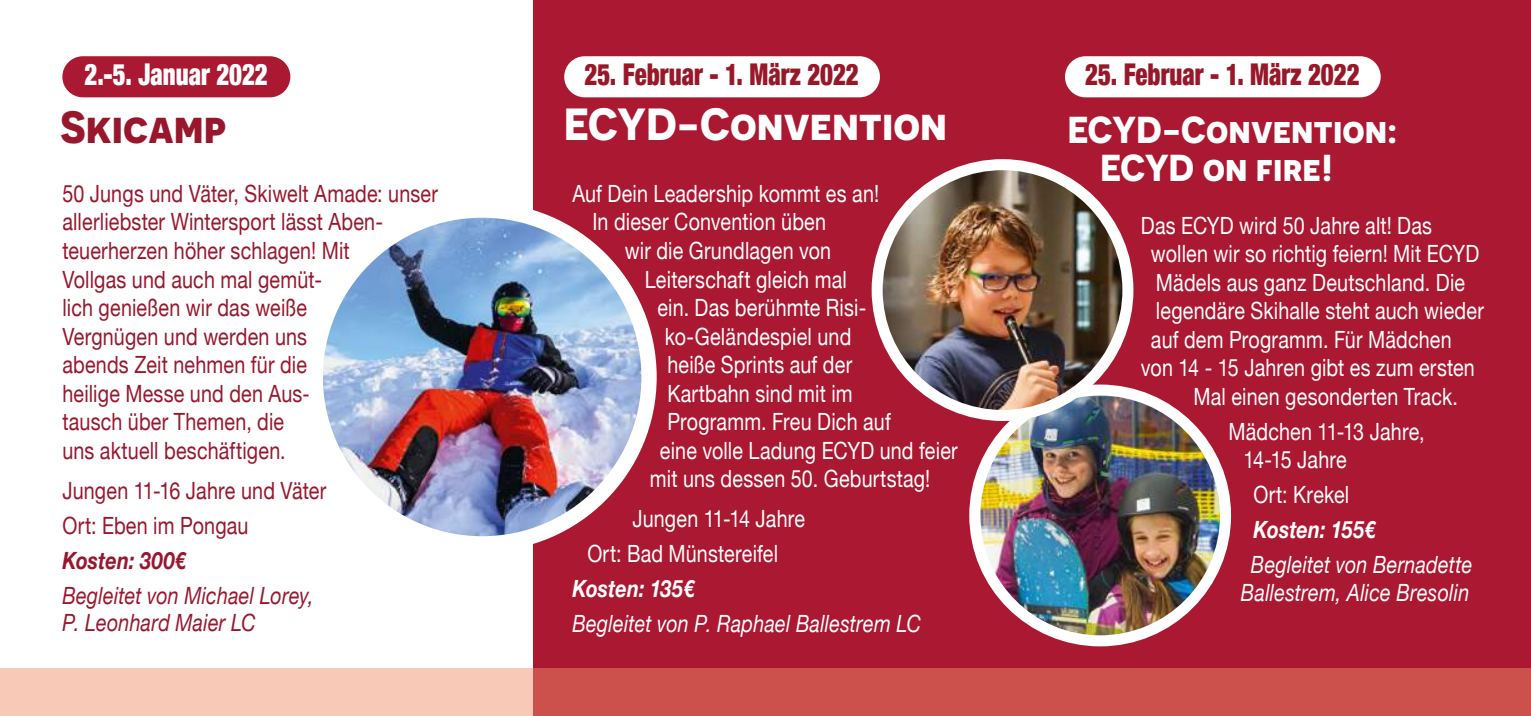
<style>
.page{position:relative;width:1531px;height:716px;background:#fff}
.page>*{position:absolute;margin:0;border:0;box-sizing:border-box;transform-origin:0 0}
.t1{font:700 45px "Novecentosans";color:#fff}
.t2{font:700 45px "Novecentosans";color:#98172d}
.t3{font:700 37.5px/37.5px "Novecentosans";color:#fff}
.t4{font:900 condensed 30px "Helvetica Neue";color:#981829;scale:.83 1}
.t5{font:900 condensed 30px "Helvetica Neue";color:#fff;scale:.83 1}
.t6{font:23.75px/28.5px "Helvetica Neue";letter-spacing:.01em;color:#fff;scale:.83 1}
.t7{font:23.75px/28.5px "Helvetica Neue";letter-spacing:.01em;color:#98172e;scale:.83 1}
.t8{font:italic 23.75px/27.5px "Helvetica Neue";letter-spacing:.01em;color:#fff;text-align:center;scale:.83 1}
.t9{font:italic 23.75px/27.5px "Helvetica Neue";letter-spacing:.01em;color:#98172e;scale:.83 1}
.t10{font:italic 700 23.75px "Helvetica Neue";letter-spacing:.005em;color:#fff;scale:.83 1}
.t11{font:italic 700 23.75px "Helvetica Neue";letter-spacing:.01em;color:#98172e;scale:.83 1}
</style>
<div class="page">
<div style="left:534px;top:0;width:997px;height:716px;background:#ab1831"></div>
<div style="left:62px;top:56px;width:228px;height:41px;background:#ab1831;border-radius:21px"></div>
<div style="left:564px;top:56px;width:316px;height:41px;background:#fff;border-radius:21px"></div>
<svg style="left:0;top:668px;width:1531px;height:48px;background:#db7a70"></svg>
<img style="left:975px;top:390px;width:250px;height:251px;border-radius:125px">
<div style="left:969px;top:384px;width:262px;height:262px;border:11px solid #fff;border-radius:50%"></div>
<img style="left:315px;top:210px;width:334px;height:334px;border-radius:167px">
<div style="left:308px;top:202px;width:349px;height:349px;border:15px solid #fff;border-radius:50%"></div>
<div style="left:1065px;top:56px;width:315px;height:41px;background:#fff;border-radius:21px"></div>
<img style="left:877px;top:165px;width:251px;height:250px;border-radius:125px">
<div style="left:871px;top:159px;width:262px;height:262px;border:11px solid #fff;border-radius:50%"></div>
<p class="t5" style="left:84px;top:50px;width:222px">2.-5. Januar 2022</p>
<p class="t4" style="left:584px;top:50px;width:332px">25. Februar - 1. März 2022</p>
<h1 class="t2" style="left:60px;top:99px;width:167px">Skicamp</h1>
<h1 class="t1" style="left:564px;top:97px;width:384px">ECYD-Convention</h1>
<p class="t7" style="left:62px;top:181px;width:454px">50 Jungs und Väter, Skiwelt Amade: unser allerliebster Wintersport lässt Aben&shy;teuerherzen höher schlagen! Mit<br>Vollgas und auch mal gemüt-<br>lich genießen wir das weiße<br>Vergnügen und werden uns<br>abends Zeit nehmen für die<br>heilige Messe und den Aus-<br>tausch über Themen, die<br>uns aktuell beschäftigen.</p>
<p class="t7" style="left:62px;top:474px;width:320px;line-height:35px">Jungen 11-16 Jahre und Väter<br>Ort: Eben im Pongau</p>
<p class="t11" style="left:62px;top:541px;width:151px">Kosten: 300€</p>
<p class="t9" style="left:62px;top:583px;width:304px">Begleitet von Michael Lorey,<br>P. Leonhard Maier LC</p>
<p class="t6" style="left:572px;top:181px;width:371px">Auf Dein Leadership kommt es an!</p>
<p class="t6" style="left:592px;top:209px;width:283px">In dieser Convention üben</p>
<p class="t6" style="left:625px;top:238px;width:250px">wir die Grundlagen von</p>
<p class="t6" style="left:645px;top:266px;width:245px">Leiterschaft gleich mal</p>
<p class="t6" style="left:657px;top:295px;width:253px">ein. Das berühmte Risi-</p>
<p class="t6" style="left:665px;top:323px;width:226px">ko-Geländespiel und</p>
<p class="t6" style="left:667px;top:352px;width:224px">heiße Sprints auf der</p>
<p class="t6" style="left:667px;top:380px;width:225px">Kartbahn sind mit im</p>
<p class="t6" style="left:667px;top:409px;width:271px">Programm. Freu Dich auf</p>
<p class="t6" style="left:660px;top:437px;width:360px">eine volle Ladung ECYD und feier</p>
<p class="t6" style="left:650px;top:466px;width:339px">mit uns dessen 50. Geburtstag!</p>
<p class="t6" style="left:587px;top:502px;width:264px;line-height:35px;text-indent:45px">Jungen 11-14 Jahre<br>Ort: Bad Münstereifel</p>
<p class="t10" style="left:572px;top:570px;width:149px">Kosten: 135€</p>
<p class="t8" style="left:572px;top:611px;width:422px">Begleitet von P. Raphael Ballestrem LC</p>
<p class="t4" style="left:1085px;top:50px;width:332px">25. Februar - 1. März 2022</p>
<h2 class="t3" style="left:1100px;top:111px;width:298px;text-indent:-32px">ECYD-Convention:<br>ECYD on fire!</h2>
<p class="t6" style="left:1141px;top:212px;width:352px">Das ECYD wird 50 Jahre alt! Das</p>
<p class="t6" style="left:1151px;top:241px;width:397px">wollen wir so richtig feiern! Mit ECYD</p>
<p class="t6" style="left:1156px;top:269px;width:374px">Mädels aus ganz Deutschland. Die</p>
<p class="t6" style="left:1156px;top:298px;width:397px">legendäre Skihalle steht auch wieder</p>
<p class="t6" style="left:1151px;top:326px;width:364px">auf dem Programm. Für Mädchen</p>
<p class="t6" style="left:1141px;top:355px;width:404px">von 14 - 15 Jahren gibt es zum ersten</p>
<p class="t6" style="left:1193px;top:383px;width:320px">Mal einen gesonderten Track.</p>
<p class="t6" style="left:1243px;top:418px;width:220px;text-indent:-15px">Mädchen 11-13 Jahre,<br>14-15 Jahre</p>
<p class="t6" style="left:1253px;top:482px;width:117px">Ort: Krekel</p>
<p class="t10" style="left:1253px;top:511px;width:149px">Kosten: 155€</p>
<p class="t8" style="left:1241px;top:552px;width:280px">Begleitet von Bernadette<br>Ballestrem, Alice Bresolin</p>
</div>
